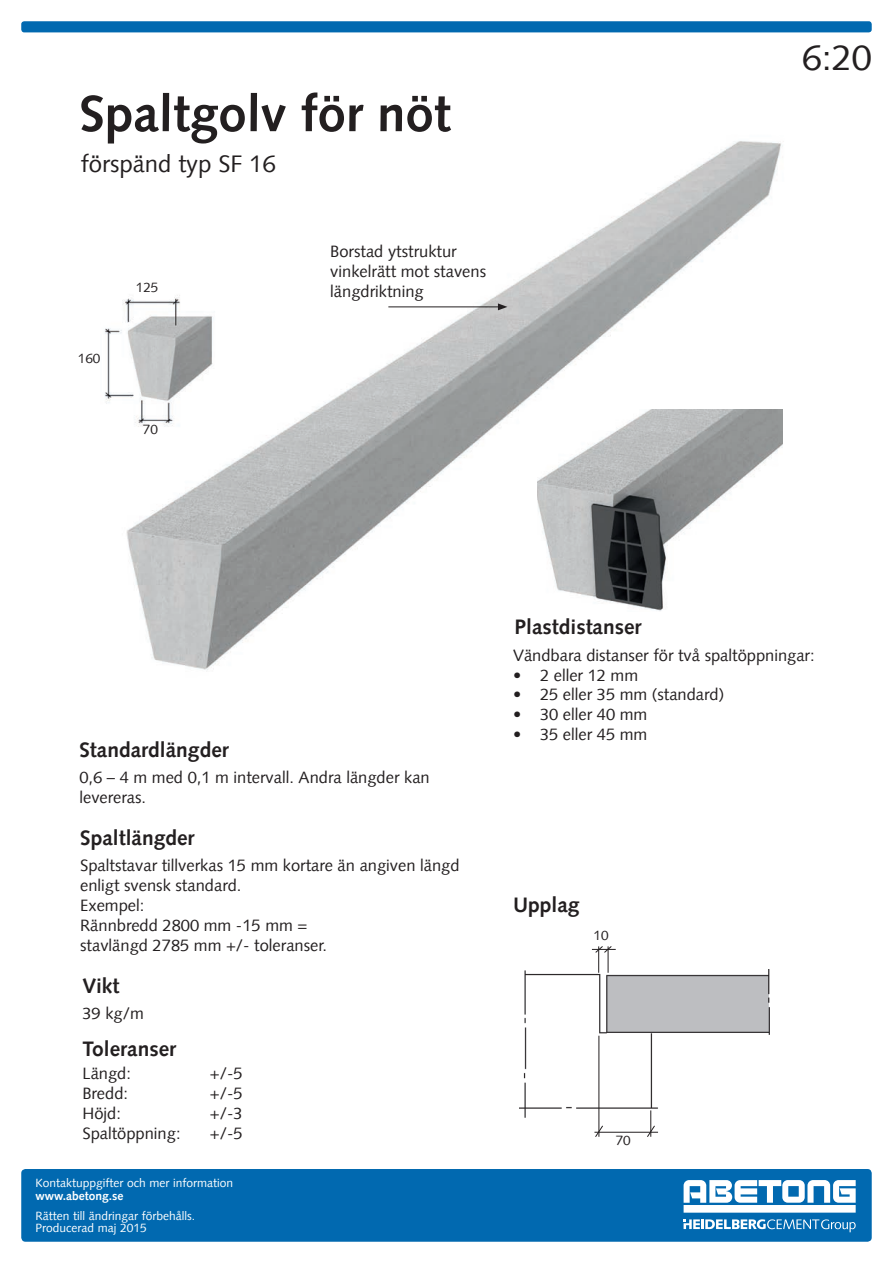
<style>
.page{position:relative;width:893px;height:1263px;background:#fff}
.page>*{position:absolute;margin:0;border:0;box-sizing:border-box;transform-origin:0 0}
.t1{font:700 51px "Syntax";color:#231f20}
.t2{font:36px "Syntax";color:#231f20}
.t3{font:24px "Syntax";color:#231f20}
.t4{font:700 21px "Syntax";color:#231f20}
.t5{font:16.5px/19.8px "Syntax";color:#231f20}
.t6{font:13.5px "Syntax";color:#231f20}
.t7{font:12px/12.8px "Syntax";color:#fff}
.t8{font:700 12px "Syntax";color:#fff}
</style>
<div class="page">
<img style="left:126px;top:141px;width:657px;height:529px">
<div style="left:21px;top:1169px;width:851px;height:73px;background:#0169b0;border-radius:4px"></div>
<div style="left:21px;top:21px;width:851px;height:11px;background:#0169b0;border-radius:3px"></div>
<div style="left:684px;top:1205px;width:172px;height:8px;background:#fff"></div>
<svg style="left:684px;top:1180px;width:172px;height:23px"></svg>
<svg style="left:684px;top:1219px;width:172px;height:13px"></svg>
<img style="left:105px;top:288px;width:117px;height:143px">
<img style="left:537px;top:410px;width:245px;height:202px">
<img style="left:519px;top:969px;width:251px;height:148px">
<svg style="left:592px;top:946px;width:24px;height:27px"></svg>
<hr style="left:598px;top:1036px;width:1px;height:101px;background:#231f20">
<hr style="left:594px;top:1132px;width:64px;height:1px;background:#231f20">
<svg style="left:595px;top:1125px;width:8px;height:12px"></svg>
<svg style="left:647px;top:1110px;width:8px;height:27px"></svg>
<hr style="left:388px;top:306px;width:112px;height:1px;background:#231f20">
<svg style="left:498px;top:303px;width:9px;height:7px"></svg>
<h1 class="t1" style="left:79px;top:84px;width:373px">Spaltgolv för nöt</h1>
<h3 class="t3" style="left:81px;top:149px;width:196px">förspänd typ SF 16</h3>
<p class="t6" style="left:78px;top:350px;width:24px">160</p>
<p class="t6" style="left:136px;top:279px;width:24px">125</p>
<p class="t6" style="left:143px;top:421px;width:17px">70</p>
<p class="t5" style="left:330px;top:241px;width:157px">Borstad ytstruktur vinkelrätt mot stavens längdriktning</p>
<h2 class="t2" style="left:802px;top:36px;width:72px">6:20</h2>
<p class="t4" style="left:79px;top:738px;width:151px">Standardlängder</p>
<p class="t5" style="left:79px;top:767px;width:352px">0,6 – 4 m med 0,1 m intervall. Andra längder kan levereras.</p>
<p class="t4" style="left:80px;top:826px;width:116px">Spaltlängder</p>
<p class="t5" style="left:80px;top:856px;width:381px">Spaltstavar tillverkas 15 mm kortare än angiven längd enligt svensk standard.<br>Exempel:<br>Rännbredd 2800 mm -15 mm =<br>stavlängd 2785 mm +/- toleranser.</p>
<p class="t4" style="left:82px;top:974px;width:38px">Vikt</p>
<p class="t5" style="left:82px;top:1003px;width:63px">39 kg/m</p>
<p class="t4" style="left:82px;top:1036px;width:95px">Toleranser</p>
<p class="t5" style="left:82px;top:1064px;width:50px">Längd:</p>
<p class="t5" style="left:210px;top:1064px;width:34px">+/-5</p>
<p class="t5" style="left:82px;top:1084px;width:47px">Bredd:</p>
<p class="t5" style="left:210px;top:1084px;width:34px">+/-5</p>
<p class="t5" style="left:82px;top:1103px;width:40px">Höjd:</p>
<p class="t5" style="left:210px;top:1103px;width:34px">+/-3</p>
<p class="t5" style="left:82px;top:1123px;width:100px">Spaltöppning:</p>
<p class="t5" style="left:210px;top:1123px;width:34px">+/-5</p>
<p class="t7" style="left:36px;top:1177px;width:199px">Kontaktuppgifter och mer information</p>
<p class="t8" style="left:36px;top:1189px;width:90px">www.abetong.se</p>
<p class="t7" style="left:36px;top:1209px;width:161px">Rätten till ändringar förbehålls.<br>Producerad maj 2015</p>
<p class="t4" style="left:514px;top:615px;width:129px">Plastdistanser</p>
<p class="t5" style="left:513px;top:645px;width:303px">Vändbara distanser för två spaltöppningar:</p>
<p class="t5" style="left:513px;top:665px;width:127px">• 2 eller 12 mm</p>
<p class="t5" style="left:513px;top:685px;width:213px">• 25 eller 35 mm (standard)</p>
<p class="t5" style="left:513px;top:705px;width:136px">• 30 eller 40 mm</p>
<p class="t5" style="left:513px;top:724px;width:136px">• 35 eller 45 mm</p>
<p class="t4" style="left:513px;top:893px;width:68px">Upplag</p>
<p class="t6" style="left:594px;top:928px;width:17px">10</p>
<p class="t6" style="left:616px;top:1133px;width:17px">70</p>
</div>
